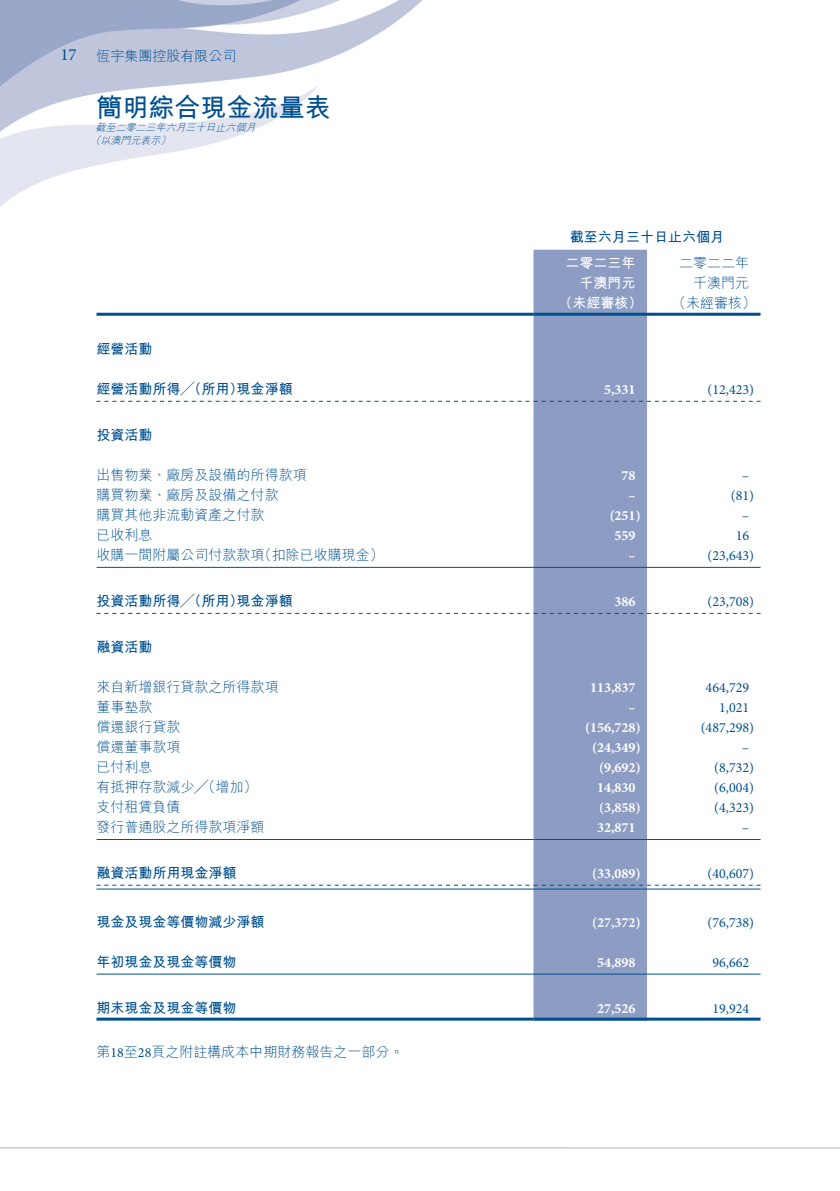
<style>
.page{position:relative;width:840px;height:1191px;background:#fff}
.page>*{position:absolute;margin:0;border:0;box-sizing:border-box;transform-origin:0 0}
.t1{font:700 26px "M Hei HK";color:#00508f}
.t2{font:17px "Minion Pro";color:#00508f}
.t3{font:300 14px "M Hei HK";color:#00508f}
.t4{font:14px "Minion Pro";color:#00508f}
.t5{font:700 14px "Minion Pro";color:#fff}
.t6{font:700 14px "M Hei HK";color:#00508f}
.t7{font:700 14px "M Hei HK";color:#fff}
.t8{font:italic 300 10px/13px "M Hei HK";color:#00508f}
.s1{font-family:"Minion Pro";font-weight:400}
</style>
<div class="page">
<img style="left:0;top:0;width:839px;height:1149px">
<div style="left:533px;top:250px;width:113px;height:767px;background:#8d9cc2"></div>
<hr style="left:96px;top:313px;width:437px;height:3px;background:#00508f">
<hr style="left:533px;top:313px;width:113px;height:3px;background:#00508f">
<hr style="left:646px;top:313px;width:114px;height:3px;background:#00508f">
<svg style="left:96px;top:401px;width:664px;height:1px"></svg>
<hr style="left:96px;top:567px;width:437px;height:1px;background:#00508f">
<hr style="left:533px;top:567px;width:113px;height:1px;background:#00508f">
<hr style="left:646px;top:567px;width:114px;height:1px;background:#00508f">
<svg style="left:96px;top:613px;width:664px;height:1px"></svg>
<hr style="left:96px;top:839px;width:437px;height:1px;background:#00508f">
<hr style="left:533px;top:839px;width:113px;height:1px;background:#00508f">
<hr style="left:646px;top:839px;width:114px;height:1px;background:#00508f">
<hr style="left:96px;top:888px;width:437px;height:1px;background:#00508f">
<hr style="left:533px;top:888px;width:113px;height:1px;background:#00508f">
<svg style="left:96px;top:884px;width:664px;height:1px"></svg>
<hr style="left:646px;top:888px;width:114px;height:1px;background:#00508f">
<hr style="left:96px;top:973px;width:437px;height:1px;background:#00508f">
<hr style="left:533px;top:973px;width:113px;height:1px;background:#00508f">
<hr style="left:646px;top:973px;width:114px;height:1px;background:#00508f">
<hr style="left:96px;top:1017px;width:437px;height:3px;background:#00508f">
<hr style="left:533px;top:1017px;width:113px;height:3px;background:#00508f">
<hr style="left:646px;top:1017px;width:114px;height:3px;background:#00508f">
<p class="t2" style="left:60px;top:43px;width:18px">17</p>
<p class="t3" style="left:96px;top:49px;width:141px">恆宇集團控股有限公司</p>
<h1 class="t1" style="left:96px;top:88px;width:235px">簡明綜合現金流量表</h1>
<p class="t8" style="left:160px;top:121px;width:99px;text-indent:-65px">截至二零二三年六月三十日止六個月(</p>
<p class="t8" style="left:90px;top:134px;width:14px">（</p>
<p class="t8" style="left:100px;top:134px;width:64px">以澳門元表示</p>
<p class="t6" style="left:96px;top:339px;width:57px">經營活動</p>
<p class="t6" style="left:96px;top:379px;width:148px">經營活動所得╱（所用）</p>
<p class="t6" style="left:96px;top:425px;width:57px">投資活動</p>
<p class="t6" style="left:236px;top:379px;width:57px">現金淨額</p>
<p class="t3" style="left:96px;top:468px;width:211px">出售物業、廠房及設備的所得款項</p>
<p class="t3" style="left:96px;top:488px;width:183px">購買物業、廠房及設備之付款</p>
<p class="t3" style="left:96px;top:508px;width:169px">購買其他非流動資產之付款</p>
<p class="t3" style="left:96px;top:528px;width:57px">已收利息</p>
<p class="t3" style="left:96px;top:548px;width:169px">收購一間附屬公司付款款項</p>
<p class="t3" style="left:257px;top:548px;width:127px">（扣除已收購現金(</p>
<p class="t6" style="left:96px;top:591px;width:148px">投資活動所得╱（所用）</p>
<p class="t6" style="left:96px;top:637px;width:57px">融資活動</p>
<p class="t6" style="left:236px;top:591px;width:57px">現金淨額</p>
<p class="t3" style="left:96px;top:680px;width:183px">來自新增銀行貸款之所得款項</p>
<p class="t3" style="left:96px;top:700px;width:57px">董事墊款</p>
<p class="t3" style="left:96px;top:720px;width:85px">償還銀行貸款</p>
<p class="t3" style="left:96px;top:740px;width:85px">償還董事款項</p>
<p class="t3" style="left:96px;top:760px;width:57px">已付利息</p>
<p class="t3" style="left:96px;top:780px;width:162px">有抵押存款減少╱（增加(</p>
<p class="t3" style="left:96px;top:800px;width:85px">支付租賃負債</p>
<p class="t3" style="left:96px;top:820px;width:169px">發行普通股之所得款項淨額</p>
<p class="t6" style="left:96px;top:863px;width:141px">融資活動所用現金淨額</p>
<p class="t6" style="left:96px;top:911px;width:169px">現金及現金等價物減少淨額</p>
<p class="t6" style="left:96px;top:951px;width:141px">年初現金及現金等價物</p>
<p class="t6" style="left:96px;top:997px;width:141px">期末現金及現金等價物</p>
<p class="t3" style="left:96px;top:1044px;width:308px">第<span class="s1">18</span>至<span class="s1">28</span>頁之附註構成本中期財務報告之一部分。</p>
<p class="t6" style="left:569px;top:227px;width:155px">截至六月三十日止六個月</p>
<p class="t3" style="left:678px;top:256px;width:71px">二零二二年</p>
<p class="t7" style="left:565px;top:253px;width:71px">二零二三年</p>
<p class="t7" style="left:579px;top:273px;width:57px">千澳門元</p>
<p class="t3" style="left:692px;top:276px;width:57px">千澳門元</p>
<p class="t7" style="left:558px;top:293px;width:85px">（未經審核）</p>
<p class="t3" style="left:671px;top:296px;width:85px">（未經審核(</p>
<p class="t5" style="left:603px;top:380px;width:33px">5,331</p>
<p class="t4" style="left:707px;top:380px;width:48px">)12,423(</p>
<p class="t5" style="left:621px;top:466px;width:15px">78</p>
<p class="t4" style="left:741px;top:466px;width:9px">–</p>
<p class="t5" style="left:628px;top:486px;width:9px">–</p>
<p class="t4" style="left:730px;top:486px;width:25px">)81(</p>
<p class="t5" style="left:609px;top:506px;width:32px">)251(</p>
<p class="t4" style="left:741px;top:506px;width:9px">–</p>
<p class="t5" style="left:614px;top:526px;width:22px">559</p>
<p class="t4" style="left:735px;top:526px;width:15px">16</p>
<p class="t5" style="left:628px;top:546px;width:9px">–</p>
<p class="t4" style="left:707px;top:546px;width:48px">)23,643(</p>
<p class="t5" style="left:614px;top:592px;width:22px">386</p>
<p class="t4" style="left:707px;top:592px;width:48px">)23,708(</p>
<p class="t5" style="left:589px;top:678px;width:47px">113,837</p>
<p class="t4" style="left:705px;top:678px;width:45px">464,729</p>
<p class="t5" style="left:628px;top:698px;width:9px">–</p>
<p class="t4" style="left:718px;top:698px;width:32px">1,021</p>
<p class="t5" style="left:584px;top:718px;width:57px">)156,728(</p>
<p class="t4" style="left:700px;top:718px;width:55px">)487,298(</p>
<p class="t5" style="left:591px;top:738px;width:50px">)24,349(</p>
<p class="t4" style="left:741px;top:738px;width:9px">–</p>
<p class="t5" style="left:598px;top:758px;width:43px">)9,692(</p>
<p class="t4" style="left:713px;top:758px;width:41px">)8,732(</p>
<p class="t5" style="left:596px;top:778px;width:40px">14,830</p>
<p class="t4" style="left:713px;top:778px;width:41px">)6,004(</p>
<p class="t5" style="left:598px;top:798px;width:43px">)3,858(</p>
<p class="t4" style="left:713px;top:798px;width:41px">)4,323(</p>
<p class="t5" style="left:596px;top:818px;width:40px">32,871</p>
<p class="t4" style="left:741px;top:818px;width:9px">–</p>
<p class="t5" style="left:591px;top:864px;width:50px">)33,089(</p>
<p class="t4" style="left:707px;top:864px;width:48px">)40,607(</p>
<p class="t5" style="left:591px;top:912px;width:50px">)27,372(</p>
<p class="t4" style="left:707px;top:913px;width:48px">)76,738(</p>
<p class="t5" style="left:596px;top:952px;width:40px">54,898</p>
<p class="t4" style="left:712px;top:953px;width:38px">96,662</p>
<p class="t5" style="left:596px;top:998px;width:40px">27,526</p>
<p class="t4" style="left:712px;top:999px;width:38px">19,924</p>
</div>
